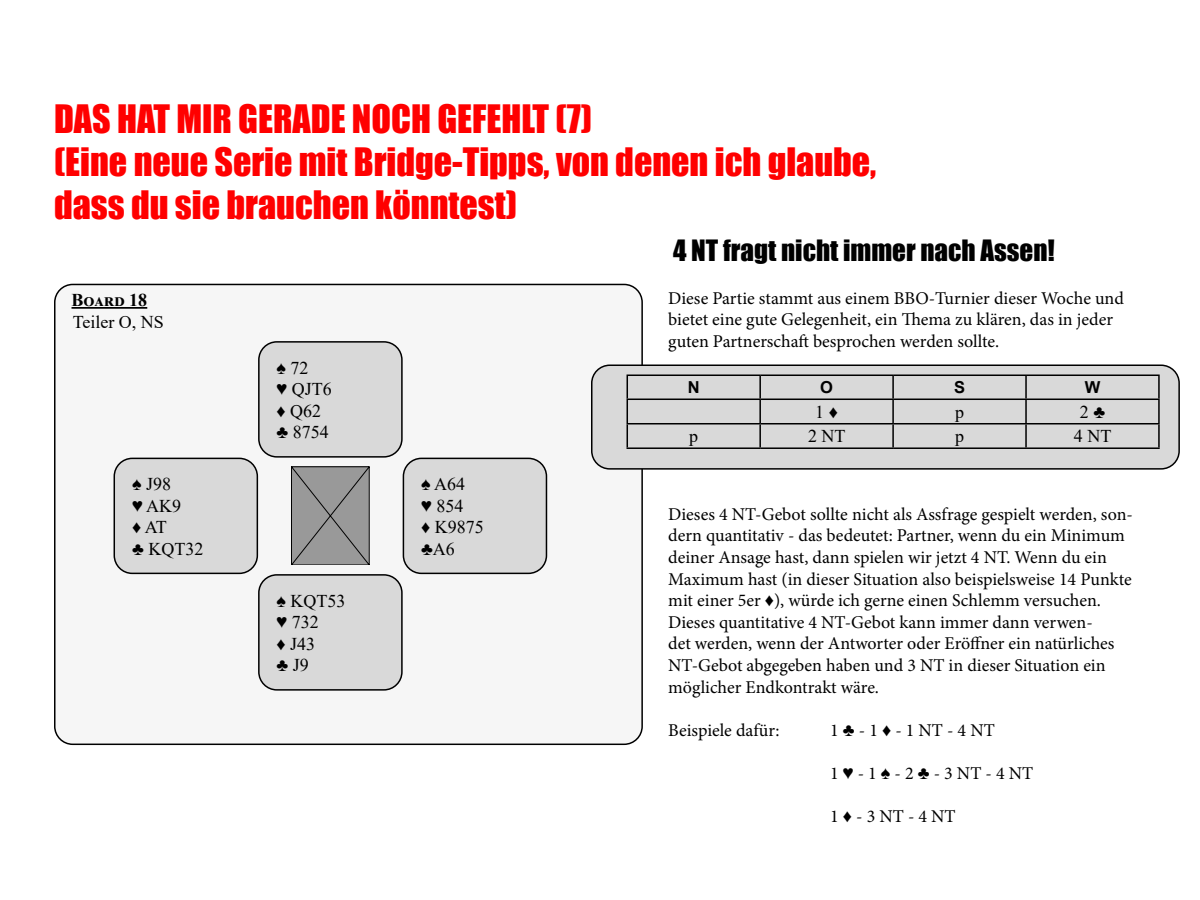
<style>
.page{position:relative;width:1200px;height:900px;background:#fff}
.page>*{position:absolute;margin:0;border:0;box-sizing:border-box;transform-origin:0 0}
.t1{font:36px/43.2px "Impact";color:#f00}
.t2{font:27px "Impact";color:#000}
.t3{font:18px/21.6px "Minion Pro";color:#000}
.t4{font:18px/21.6px "Times New Roman";color:#000}
.t5{font:700 18px "Times New Roman";color:#000}
.t6{font:700 16.5px "Arial";color:#000}
.s1{font-family:"Times New Roman"}
.s2{font-family:"Arial";font-weight:700}
</style>
<div class="page">
<div style="left:55px;top:284px;width:587px;height:460px;background:#f6f6f6;border-radius:18px"></div>
<hr style="left:72px;top:307px;width:75px;height:2px;background:#000">
<div style="left:54px;top:284px;width:589px;height:461px;border:2px solid #000;border-radius:18px"></div>
<svg style="left:292px;top:467px;width:77px;height:98px;background:#929292"></svg>
<div style="left:259px;top:342px;width:143px;height:115px;background:#d9d9d9;border-radius:18px"></div>
<div style="left:258px;top:341px;width:145px;height:117px;border:2px solid #000;border-radius:18px"></div>
<div style="left:114px;top:458px;width:143px;height:115px;background:#d9d9d9;border-radius:18px"></div>
<div style="left:114px;top:458px;width:144px;height:116px;border:2px solid #000;border-radius:18px"></div>
<div style="left:403px;top:458px;width:143px;height:115px;background:#d9d9d9;border-radius:18px"></div>
<div style="left:403px;top:458px;width:144px;height:116px;border:2px solid #000;border-radius:18px"></div>
<div style="left:259px;top:575px;width:143px;height:115px;background:#d9d9d9;border-radius:18px"></div>
<div style="left:258px;top:574px;width:145px;height:117px;border:2px solid #000;border-radius:18px"></div>
<div style="left:592px;top:365px;width:587px;height:104px;background:#d9d9d9;border-radius:18px"></div>
<hr style="left:627px;top:375px;width:133px;height:1px;background:#000">
<hr style="left:760px;top:375px;width:133px;height:1px;background:#000">
<hr style="left:759px;top:376px;width:2px;height:23px;background:#000">
<hr style="left:893px;top:375px;width:133px;height:1px;background:#000">
<hr style="left:892px;top:376px;width:2px;height:23px;background:#000">
<hr style="left:1026px;top:375px;width:134px;height:1px;background:#000">
<hr style="left:1025px;top:376px;width:2px;height:23px;background:#000">
<hr style="left:1158px;top:376px;width:2px;height:23px;background:#000">
<hr style="left:627px;top:399px;width:133px;height:1px;background:#000">
<hr style="left:760px;top:399px;width:133px;height:1px;background:#000">
<hr style="left:759px;top:400px;width:2px;height:23px;background:#000">
<hr style="left:893px;top:399px;width:133px;height:1px;background:#000">
<hr style="left:892px;top:400px;width:2px;height:23px;background:#000">
<hr style="left:1026px;top:399px;width:134px;height:1px;background:#000">
<hr style="left:1025px;top:400px;width:2px;height:23px;background:#000">
<hr style="left:1158px;top:400px;width:2px;height:23px;background:#000">
<hr style="left:627px;top:423px;width:133px;height:1px;background:#000">
<svg style="left:627px;top:376px;width:1px;height:71px"></svg>
<hr style="left:760px;top:423px;width:133px;height:1px;background:#000">
<hr style="left:759px;top:424px;width:2px;height:23px;background:#000">
<hr style="left:893px;top:423px;width:133px;height:1px;background:#000">
<hr style="left:892px;top:424px;width:2px;height:23px;background:#000">
<hr style="left:1026px;top:423px;width:134px;height:1px;background:#000">
<hr style="left:1025px;top:424px;width:2px;height:23px;background:#000">
<hr style="left:1158px;top:424px;width:2px;height:23px;background:#000">
<hr style="left:627px;top:447px;width:133px;height:2px;background:#000">
<hr style="left:760px;top:447px;width:133px;height:2px;background:#000">
<hr style="left:893px;top:447px;width:133px;height:2px;background:#000">
<hr style="left:1026px;top:447px;width:134px;height:2px;background:#000">
<div style="left:591px;top:364px;width:589px;height:106px;border:2px solid #000;border-radius:18px"></div>
<h1 class="t1" style="left:54px;top:96px;width:824px">DAS HAT MIR GERADE NOCH GEFEHLT (7)<br>(Eine neue Serie mit Bridge-Tipps, von denen ich glaube, dass du sie brauchen könntest)</h1>
<h2 class="t2" style="left:673px;top:229px;width:383px">4 NT fragt nicht immer nach Assen!</h2>
<p class="t3" style="left:668px;top:287px;width:457px">Diese Partie stammt aus einem BBO-Turnier dieser Woche und bietet eine gute Gelegenheit, ein Thema zu klären, das in jeder guten Partnerschaft besprochen werden sollte.</p>
<p class="t5" style="left:72px;top:287px;width:77px">Board 18</p>
<p class="t4" style="left:73px;top:310px;width:93px">Teiler O, NS</p>
<p class="t4" style="left:277px;top:356px;width:57px">♠ 72<br>♥ QJT6 ♦ Q62 ♣ 8754</p>
<p class="t4" style="left:132px;top:473px;width:73px">♠ J98<br>♥ AK9<br>♦ AT<br>♣ KQT32</p>
<p class="t4" style="left:421px;top:473px;width:64px">♠ A64<br>♥ 854<br>♦ K9875 ♣A6</p>
<p class="t4" style="left:277px;top:589px;width:71px">♠ KQT53 ♥ 732<br>♦ J43<br>♣ J9</p>
<p class="t6" style="left:688px;top:376px;width:13px">N</p>
<p class="t6" style="left:820px;top:376px;width:14px">O</p>
<p class="t6" style="left:954px;top:376px;width:13px">S</p>
<p class="t6" style="left:1085px;top:376px;width:17px">W</p>
<p class="t4" style="left:815px;top:400px;width:24px">1 ♦</p>
<p class="t4" style="left:955px;top:400px;width:10px">p</p>
<p class="t4" style="left:1080px;top:400px;width:27px">2 ♣</p>
<p class="t4" style="left:689px;top:425px;width:10px">p</p>
<p class="t4" style="left:808px;top:425px;width:39px">2 NT</p>
<p class="t4" style="left:955px;top:425px;width:10px">p</p>
<p class="t4" style="left:1074px;top:425px;width:39px">4 NT</p>
<p class="t3" style="left:668px;top:503px;width:466px">Dieses 4 NT-Gebot sollte nicht als Assfrage gespielt werden, son&shy;dern quantitativ - das bedeutet: Partner, wenn du ein Minimum deiner Ansage hast, dann spielen wir jetzt 4 NT. Wenn du ein Maximum hast (in dieser Situation also beispielsweise 14 Punkte mit einer 5er <span class="s1">♦</span>), würde ich gerne einen Schlemm versuchen.<br>Dieses quantitative 4 NT-Gebot kann immer dann verwen-<br>det werden, wenn der Antworter oder Eröffner ein natürliches NT-Gebot abgegeben haben und 3 NT in dieser Situation ein möglicher Endkontrakt wäre.</p>
<p class="t3" style="left:668px;top:719px;width:113px">Beispiele dafür:</p>
<p class="t3" style="left:830px;top:719px;width:166px">1 <span class="s1">♣</span> - 1 <span class="s1">♦</span> - 1 NT - 4 NT</p>
<p class="t3" style="left:830px;top:763px;width:204px">1 <span class="s2">♥</span> - 1 <span class="s1">♠</span> - 2 <span class="s1">♣</span> - 3 NT - 4 NT</p>
<p class="t3" style="left:830px;top:806px;width:127px">1 <span class="s1">♦</span> - 3 NT - 4 NT</p>
</div>
